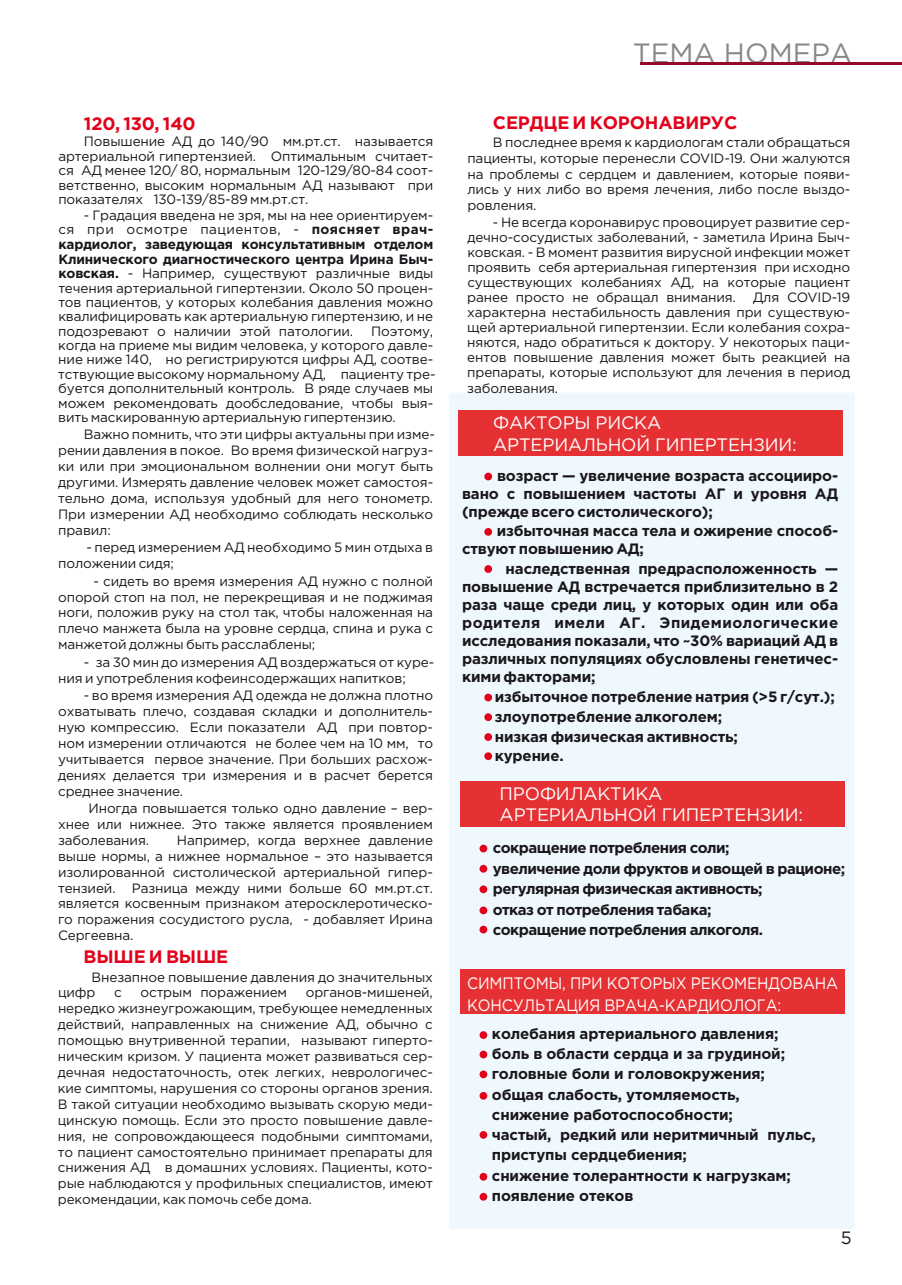
<style>
.page{position:relative;width:902px;height:1285px;background:#fff}
.page>*{position:absolute;margin:0;border:0;box-sizing:border-box;transform-origin:0 0}
.t1{font:27.75px "Gotham Pro";color:#87888a}
.t2{font:18px/21.3px "Gotham Pro";letter-spacing:-.01em;color:#fff}
.t3{font:700 18px "Gotham Pro";letter-spacing:-.01em;color:#e2001a}
.t4{font:17.85px "Gotham Pro";color:#1a171c}
.t5{font:16.5px/21.1px "Gotham Pro";letter-spacing:-.01em;color:#fff;scale:.91 1}
.t6{font:700 15px/18px "Gotham Pro";letter-spacing:-.01em;color:#1a171c}
.t7{font:700 15px "Gotham Pro";letter-spacing:-.035em;color:#1a171c}
.t8{font:13.5px/15.9px "Gotham Pro";letter-spacing:-.01em;color:#1a171c;text-align:justify}
.s1{font-weight:700}
</style>
<div class="page">
<div style="left:449px;top:393px;width:405px;height:835px;background:#eff8fd"></div>
<hr style="left:640px;top:63px;width:261px;height:2px;background:#940a2b">
<div style="left:458px;top:410px;width:384px;height:45px;background:#e53133"></div>
<div style="left:484px;top:472px;width:8px;height:8px;background:#e2001a;border-radius:50%"></div>
<div style="left:460px;top:781px;width:384px;height:45px;background:#e53133"></div>
<div style="left:460px;top:969px;width:384px;height:44px;background:#e53133"></div>
<div style="left:484px;top:528px;width:8px;height:7px;background:#e2001a;border-radius:50%"></div>
<div style="left:484px;top:565px;width:8px;height:8px;background:#e2001a;border-radius:50%"></div>
<div style="left:484px;top:693px;width:8px;height:8px;background:#e2001a;border-radius:50%"></div>
<div style="left:484px;top:713px;width:8px;height:8px;background:#e2001a;border-radius:50%"></div>
<div style="left:484px;top:733px;width:8px;height:7px;background:#e2001a;border-radius:50%"></div>
<div style="left:484px;top:752px;width:8px;height:8px;background:#e2001a;border-radius:50%"></div>
<div style="left:479px;top:844px;width:8px;height:8px;background:#e2001a;border-radius:50%"></div>
<svg style="left:479px;top:864px;width:8px;height:8px"></svg>
<div style="left:479px;top:885px;width:8px;height:8px;background:#e2001a;border-radius:50%"></div>
<div style="left:479px;top:906px;width:8px;height:8px;background:#e2001a;border-radius:50%"></div>
<div style="left:479px;top:925px;width:8px;height:8px;background:#e2001a;border-radius:50%"></div>
<svg style="left:479px;top:1030px;width:8px;height:8px"></svg>
<div style="left:479px;top:1050px;width:8px;height:8px;background:#e2001a;border-radius:50%"></div>
<div style="left:479px;top:1070px;width:8px;height:7px;background:#e2001a;border-radius:50%"></div>
<svg style="left:479px;top:1091px;width:8px;height:8px"></svg>
<svg style="left:479px;top:1172px;width:8px;height:8px"></svg>
<svg style="left:479px;top:1192px;width:8px;height:8px"></svg>
<svg style="left:479px;top:1130px;width:8px;height:8px"></svg>
<h2 class="t3" style="left:84px;top:117px;width:113px">120, 130, 140</h2>
<p class="t8" style="left:58px;top:135px;width:376px;line-height:14.4px;text-indent:26px">Повышение АД до 140/90 мм.рт.ст. называется артериальной гипертензией. Оптимальным считает&shy;ся АД менее 120/ 80, нормальным 120-129/80-84 соот&shy;ветственно, высоким нормальным АД называют при показателях 130-139/85-89 мм.рт.ст.</p>
<p class="t8" style="left:58px;top:208px;width:376px;line-height:14.5px;text-indent:26px">- Градация введена не зря, мы на нее ориентируем&shy;ся при осмотре пациентов, - <span class="s1">поясняет врач&shy;кардиолог, заведующая консультативным отделом Клинического диагностического центра Ирина Быч&shy;ковская.</span> - Например, существуют различные виды течения артериальной гипертензии. Около 50 процен&shy;тов пациентов, у которых колебания давления можно квалифицировать как артериальную гипертензию, и не подозревают о наличии этой патологии.</p>
<p class="t8" style="left:58px;top:325px;width:379px;line-height:14.4px;text-align:left;text-indent:313px">Поэтому, когда на приеме мы видим человека, у которого давле&shy;ние ниже 140, но регистрируются цифры АД, соотве&shy;тствующие высокому нормальному АД, пациенту тре&shy;буется дополнительный контроль. В ряде случаев мы можем рекомендовать дообследование, чтобы выя&shy;вить маскированную артериальную гипертензию.</p>
<p class="t8" style="left:58px;top:427px;width:378px;text-align:left;text-indent:26px">Важно помнить, что эти цифры актуальны при изме&shy;рении давления в покое. Во время физической нагруз&shy;ки или при эмоциональном волнении они могут быть другими. Измерять давление человек может самостоя&shy;тельно дома, используя удобный для него тонометр.<br>При измерении АД необходимо соблюдать несколько правил:</p>
<p class="t8" style="left:58px;top:540px;width:376px;text-indent:28px">- перед измерением АД необходимо 5 мин отдыха в положении сидя;</p>
<p class="t8" style="left:58px;top:573px;width:376px;text-indent:35px">- сидеть во время измерения АД нужно с полной опорой стоп на пол, не перекрещивая и не поджимая ноги, положив руку на стол так, чтобы наложенная на плечо манжета была на уровне сердца, спина и рука с манжетой должны быть расслаблены;</p>
<p class="t8" style="left:58px;top:654px;width:378px;text-indent:26px">- за 30 мин до измерения АД воздержаться от куре&shy;ния и употребления кофеинсодержащих напитков;</p>
<p class="t8" style="left:58px;top:688px;width:376px;text-indent:26px">- во время измерения АД одежда не должна плотно охватывать плечо, создавая складки и дополнитель&shy;ную компрессию. Если показатели АД при повтор&shy;ном измерении отличаются не более чем на 10 мм, то учитывается первое значение. При больших расхож&shy;дениях делается три измерения и в расчет берется среднее значение.</p>
<p class="t8" style="left:58px;top:801px;width:376px;text-indent:30px">Иногда повышается только одно давление – вер&shy;хнее или нижнее. Это также является проявлением заболевания.</p>
<p class="t8" style="left:58px;top:832px;width:376px;text-indent:119px">Например, когда верхнее давление выше нормы, а нижнее нормальное – это называется изолированной систолической артериальной гипер&shy;тензией. Разница между ними больше 60 мм.рт.ст. является косвенным признаком атеросклеротическо&shy;го поражения сосудистого русла, - добавляет Ирина Сергеевна.</p>
<h2 class="t3" style="left:83px;top:949px;width:146px">ВЫШЕ И ВЫШЕ</h2>
<p class="t8" style="left:58px;top:969px;width:376px;text-indent:33px">Внезапное повышение давления до значительных цифр</p>
<p class="t8" style="left:58px;top:985px;width:376px;text-indent:248px">органов-мишеней, нередко жизнеугрожающим, требующее немедленных действий, направленных на снижение АД, обычно с помощью внутривенной терапии, называют гиперто&shy;ническим кризом. У пациента может развиваться сер&shy;дечная недостаточность, отек легких, неврологичес&shy;кие симптомы, нарушения со стороны органов зрения.<br>В такой ситуации необходимо вызывать скорую меди&shy;цинскую помощь. Если это просто повышение давле&shy;ния, не сопровождающееся подобными симптомами, то пациент самостоятельно принимает препараты для снижения АД в домашних условиях. Пациенты, кото&shy;рые наблюдаются у профильных специалистов, имеют рекомендации, как помочь себе дома.</p>
<p class="t8" style="left:114px;top:985px;width:9px">с</p>
<p class="t8" style="left:140px;top:985px;width:148px">острым поражением</p>
<h1 class="t1" style="left:632px;top:42px;width:221px">ТЕМА НОМЕРА</h1>
<h2 class="t3" style="left:493px;top:116px;width:246px">СЕРДЦЕ И КОРОНАВИРУС</h2>
<p class="t8" style="left:467px;top:136px;width:384px;text-indent:26px">В последнее время к кардиологам стали обращаться пациенты, которые перенесли COVID-19. Они жалуются на проблемы с сердцем и давлением, которые появи&shy;лись у них либо во время лечения, либо после выздо&shy;ровления.</p>
<p class="t8" style="left:467px;top:215px;width:384px;line-height:15px;text-indent:26px">- Не всегда коронавирус провоцирует развитие сер&shy;дечно-сосудистых заболеваний, - заметила Ирина Быч&shy;ковская. - В момент развития вирусной инфекции может проявить себя артериальная гипертензия при исходно существующих колебаниях АД, на которые пациент ранее просто не обращал внимания.</p>
<p class="t8" style="left:467px;top:290px;width:384px;line-height:15px;text-indent:286px">Для COVID-19 характерна нестабильность давления при существую&shy;щей артериальной гипертензии. Если колебания сохра&shy;няются, надо обратиться к доктору. У некоторых паци&shy;ентов повышение давления может быть реакцией на препараты, которые используют для лечения в период заболевания.</p>
<h2 class="t2" style="left:493px;top:413px;width:305px">ФАКТОРЫ РИСКА<br>АРТЕРИАЛЬНОЙ ГИПЕРТЕНЗИИ:</h2>
<p class="t6" style="left:462px;top:467px;width:377px;text-align:justify;text-indent:35px">возраст — увеличение возраста ассоцииро&shy;вано с повышением частоты АГ и уровня АД (прежде всего систолического);</p>
<p class="t6" style="left:462px;top:523px;width:377px;text-indent:35px">избыточная масса тела и ожирение способ&shy;ствуют повышению АД;</p>
<p class="t6" style="left:462px;top:561px;width:377px;text-align:justify;text-indent:44px">наследственная предрасположенность — повышение АД встречается приблизительно в 2 раза чаще среди лиц, у которых один или оба родителя имели АГ. Эпидемиологические исследования показали, что ~30% вариаций АД в различных популяциях обусловлены генетичес&shy;кими факторами;</p>
<p class="t6" style="left:494px;top:687px;width:341px;line-height:19.8px">избыточное потребление натрия (&gt;5 г/сут.); злоупотребление алкоголем;<br>низкая физическая активность;<br>курение.</p>
<h2 class="t2" style="left:499px;top:784px;width:305px;line-height:20.4px">ПРОФИЛАКТИКА<br>АРТЕРИАЛЬНОЙ ГИПЕРТЕНЗИИ:</h2>
<p class="t7" style="left:479px;top:842px;width:252px">- сокращение потребления соли;</p>
<p class="t7" style="left:479px;top:862px;width:367px">- увеличение доли фруктов и овощей в рационе;</p>
<p class="t7" style="left:479px;top:883px;width:285px">- регулярная физическая активность;</p>
<p class="t7" style="left:479px;top:903px;width:233px">- отказ от потребления табака;</p>
<p class="t7" style="left:479px;top:924px;width:285px">- сокращение потребления алкоголя.</p>
<p class="t5" style="left:467px;top:973px;width:409px">СИМПТОМЫ, ПРИ КОТОРЫХ РЕКОМЕНДОВАНА<br>КОНСУЛЬТАЦИЯ ВРАЧА-КАРДИОЛОГА:</p>
<p class="t6" style="left:492px;top:1024px;width:325px;line-height:20.2px">колебания артериального давления; боль в области сердца и за грудиной; головные боли и головокружения; общая слабость, утомляемость, снижение работоспособности;<br>частый, редкий или неритмичный пульс, приступы сердцебиения;<br>снижение толерантности к нагрузкам; появление отеков</p>
<h3 class="t4" style="left:840px;top:1230px;width:12px">5</h3>
</div>
